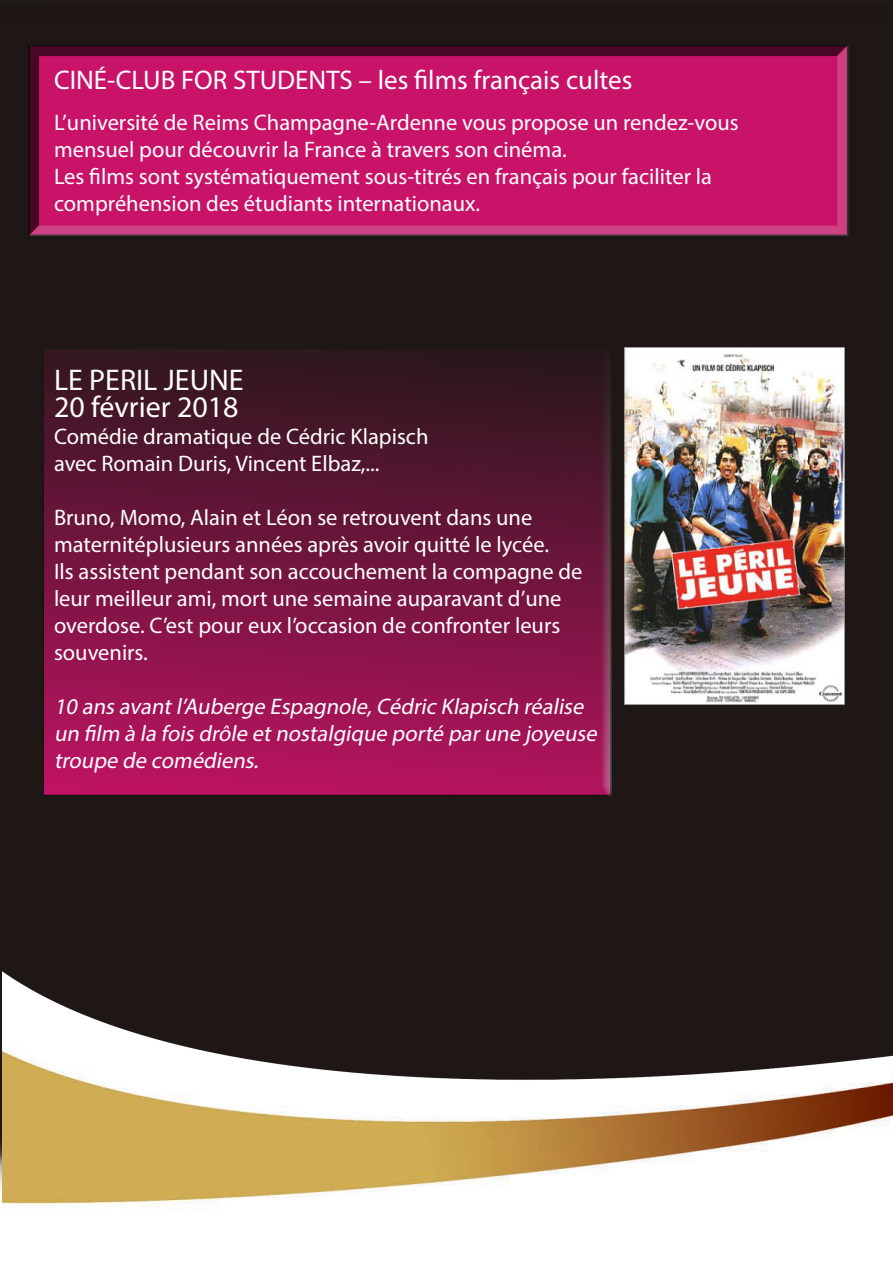
<style>
.page{position:relative;width:893px;height:1263px;background:#fff}
.page>*{position:absolute;margin:0;border:0;box-sizing:border-box;transform-origin:0 0}
.t1{font:30px "Myriad Pro";color:#fff}
.t2{font:27px "Myriad Pro";color:#fff}
.t3{font:22.5px/27px "Myriad Pro";color:#fff}
.t4{font:italic 22.5px/27px "Myriad Pro";color:#fff}
</style>
<div class="page">
<div style="left:0;top:0;width:893px;height:1167px;background:#1e1716"></div>
<div style="left:27px;top:43px;width:823px;height:194px;background:#231f20;opacity:.75"></div>
<div style="left:46px;top:346px;width:567px;height:451px;background:#fff;opacity:.75"></div>
<img style="left:624px;top:348px;width:220px;height:357px">
<img style="left:3px;top:972px;width:890px;height:236px">
<p class="t2" style="left:54px;top:64px;width:580px">CINÉ-CLUB FOR STUDENTS – les films français cultes</p>
<p class="t3" style="left:54px;top:108px;width:686px">L’université de Reims Champagne-Ardenne vous propose un rendez-vous mensuel pour découvrir la France à travers son cinéma.</p>
<p class="t3" style="left:54px;top:162px;width:659px">Les films sont systématiquement sous-titrés en français pour faciliter la compréhension des étudiants internationaux.</p>
<p class="t1" style="left:54px;top:362px;width:191px">LE PERIL JEUNE</p>
<p class="t1" style="left:54px;top:389px;width:186px">20 février 2018</p>
<p class="t3" style="left:54px;top:423px;width:376px">Comédie dramatique de Cédric Klapisch</p>
<p class="t3" style="left:54px;top:450px;width:327px">avec Romain Duris, Vincent Elbaz,...</p>
<p class="t3" style="left:54px;top:504px;width:480px">Bruno, Momo, Alain et Léon se retrouvent dans une</p>
<p class="t3" style="left:54px;top:531px;width:497px">maternitéplusieurs années après avoir quitté le lycée.</p>
<p class="t3" style="left:54px;top:558px;width:530px">Ils assistent pendant son accouchement la compagne de leur meilleur ami, mort une semaine auparavant d’une overdose. C’est pour eux l’occasion de confronter leurs souvenirs.</p>
<p class="t4" style="left:54px;top:693px;width:549px">10 ans avantl’Auberge Espagnole,Cédric Klapisch réalise un film à la fois drôle etnostalgique porté parune joyeuse troupe de comédiens.</p>
</div>
